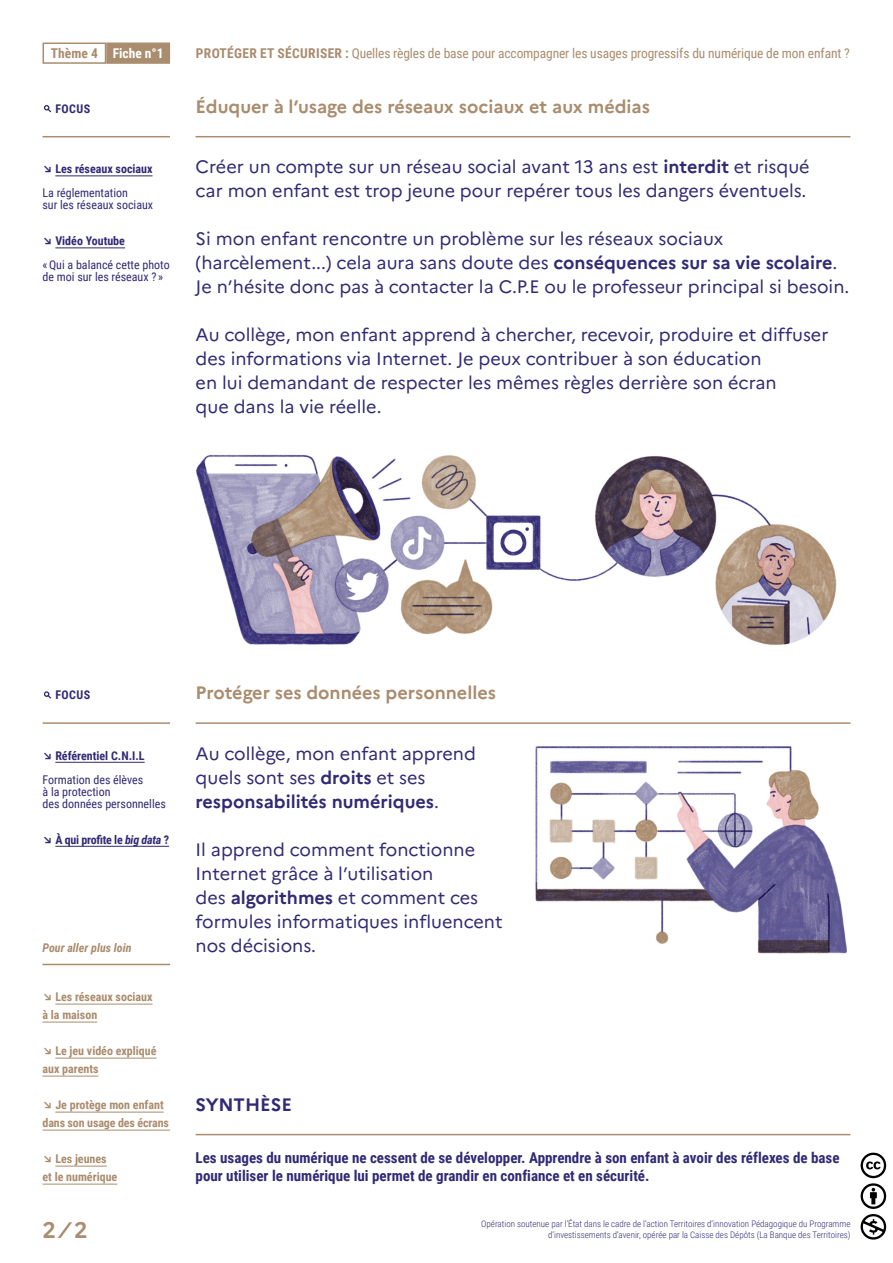
<style>
.page{position:relative;width:893px;height:1263px;background:#fff}
.page>*{position:absolute;margin:0;border:0;box-sizing:border-box;transform-origin:0 0}
.t1{font:700 22.5px "Marianne";color:#aa8c6e}
.t2{font:18px/24px "Marianne";color:#312a74}
.t3{font:700 18px "Marianne";color:#aa8c6e}
.t4{font:700 18px "Marianne";color:#312a74}
.t5{font:700 15px/18px "Roboto Condensed";color:#312a74}
.t6{font:13.5px "Roboto Condensed";letter-spacing:-.01em;color:#aa8c6e}
.t7{font:700 13.5px "Roboto Condensed";color:#fff}
.t8{font:700 13.5px "Roboto Condensed";color:#aa8c6e}
.t9{font:12px/12px "Roboto Condensed";color:#312a74}
.t10{font:700 12px "Roboto Condensed";color:#aa8c6e}
.t11{font:700 12px "Roboto Condensed";color:#312a74}
.t12{font:700 12px "Roboto Condensed";letter-spacing:-.02em;color:#312a74}
.t13{font:italic 700 12px "Roboto Condensed";color:#aa8c6e}
.t14{font:300 9px/10.5px "Roboto Condensed";color:#312a74;text-align:right}
.s1{font-weight:700}
.s2{font-family:"Marianne"}
.s3{font-style:italic}
</style>
<div class="page">
<svg style="left:860px;top:1152px;width:27px;height:88px"></svg>
<img style="left:170px;top:454px;width:681px;height:511px">
<hr style="left:43px;top:964px;width:127px;height:1px;background:#aa8c6e">
<hr style="left:55px;top:1004px;width:98px;height:1px;background:#aa8c6e">
<hr style="left:43px;top:1022px;width:54px;height:1px;background:#aa8c6e">
<hr style="left:55px;top:1058px;width:102px;height:1px;background:#aa8c6e">
<hr style="left:43px;top:1076px;width:56px;height:1px;background:#aa8c6e">
<hr style="left:55px;top:1112px;width:109px;height:1px;background:#aa8c6e">
<hr style="left:43px;top:1130px;width:127px;height:1px;background:#aa8c6e">
<hr style="left:55px;top:1166px;width:52px;height:1px;background:#aa8c6e">
<hr style="left:43px;top:1184px;width:74px;height:1px;background:#aa8c6e">
<div style="left:106px;top:43px;width:64px;height:21px;background:#aa8c6e;border:2px solid #aa8c6e"></div>
<hr style="left:196px;top:136px;width:654px;height:1px;background:#aa8c6e">
<hr style="left:196px;top:722px;width:654px;height:2px;background:#aa8c6e">
<hr style="left:43px;top:136px;width:127px;height:1px;background:#aa8c6e">
<hr style="left:43px;top:722px;width:127px;height:2px;background:#aa8c6e">
<hr style="left:55px;top:175px;width:98px;height:1px;background:#312a74">
<hr style="left:55px;top:247px;width:70px;height:1px;background:#312a74">
<hr style="left:55px;top:762px;width:90px;height:1px;background:#312a74">
<hr style="left:55px;top:846px;width:114px;height:1px;background:#312a74">
<hr style="left:196px;top:1134px;width:654px;height:1px;background:#aa8c6e">
<svg style="left:44px;top:105px;width:7px;height:7px"></svg>
<div style="left:43px;top:43px;width:63px;height:21px;border:2px solid #aa8c6e"></div>
<svg style="left:44px;top:691px;width:7px;height:8px"></svg>
<p class="t8" style="left:51px;top:44px;width:48px">Thème 4</p>
<p class="t7" style="left:113px;top:44px;width:52px">Fiche n°1</p>
<p class="t6" style="left:196px;top:43px;width:656px"><span class="s1">PROTÉGER ET SÉCURISER :</span> Quelles règles de base pour accompagner les usages progressifs du numérique de mon enfant ?</p>
<p class="t11" style="left:55px;top:100px;width:36px">FOCUS</p>
<p class="t3" style="left:196px;top:95px;width:456px">Éduquer à l’usage des réseaux sociaux et aux médias</p>
<p class="t11" style="left:43px;top:161px;width:112px"><span class="s2">↘</span> Les réseaux sociaux</p>
<p class="t9" style="left:43px;top:187px;width:112px">La réglementation<br>sur les réseaux sociaux</p>
<p class="t11" style="left:43px;top:233px;width:84px"><span class="s2">↘</span> Vidéo Youtube</p>
<p class="t9" style="left:43px;top:259px;width:129px">« Qui a balancé cette photo de moi sur les réseaux ? »</p>
<p class="t2" style="left:196px;top:155px;width:616px">Créer un compte sur un réseau social avant 13 ans est <span class="s1">interdit</span> et risqué car mon enfant est trop jeune pour repérer tous les dangers éventuels.</p>
<p class="t2" style="left:196px;top:227px;width:655px">Si mon enfant rencontre un problème sur les réseaux sociaux (harcèlement...) cela aura sans doute des <span class="s1">conséquences sur sa vie scolaire</span>.<br>Je n’hésite donc pas à contacter la C.P.E ou le professeur principal si besoin.</p>
<p class="t2" style="left:196px;top:323px;width:634px">Au collège, mon enfant apprend à chercher, recevoir, produire et diffuser des informations via Internet. Je peux contribuer à son éducation<br>en lui demandant de respecter les mêmes règles derrière son écran<br>que dans la vie réelle.</p>
<p class="t11" style="left:55px;top:686px;width:36px">FOCUS</p>
<p class="t11" style="left:43px;top:747px;width:104px"><span class="s2">↘</span> Référentiel C.N.I.L</p>
<p class="t9" style="left:43px;top:773px;width:125px">Formation des élèves<br>à la protection<br>des données personnelles</p>
<p class="t12" style="left:43px;top:831px;width:128px"><span class="s2">↘</span> À qui profite le <span class="s3">big data</span> ?</p>
<p class="t13" style="left:43px;top:940px;width:91px">Pour aller plus loin</p>
<p class="t10" style="left:43px;top:988px;width:112px"><span class="s2">↘</span> Les réseaux sociaux</p>
<p class="t10" style="left:43px;top:1006px;width:56px">à la maison</p>
<p class="t10" style="left:43px;top:1042px;width:116px"><span class="s2">↘</span> Le jeu vidéo expliqué</p>
<p class="t10" style="left:43px;top:1060px;width:57px">aux parents</p>
<p class="t10" style="left:43px;top:1096px;width:123px"><span class="s2">↘</span> Je protège mon enfant</p>
<p class="t10" style="left:43px;top:1114px;width:128px">dans son usage des écrans</p>
<p class="t10" style="left:43px;top:1150px;width:66px"><span class="s2">↘</span> Les jeunes</p>
<p class="t10" style="left:43px;top:1168px;width:76px">et le numérique</p>
<p class="t1" style="left:43px;top:1216px;width:47px">2 ⁄ 2</p>
<p class="t3" style="left:196px;top:682px;width:302px">Protéger ses données personnelles</p>
<p class="t2" style="left:196px;top:741px;width:282px">Au collège, mon enfant apprend quels sont ses <span class="s1">droits</span> et ses <span class="s1">responsabilités numériques</span>.</p>
<p class="t2" style="left:196px;top:837px;width:309px">Il apprend comment fonctionne<br>Internet grâce à l’utilisation<br>des <span class="s1">algorithmes</span> et comment ces formules informatiques influencent nos décisions.</p>
<p class="t4" style="left:196px;top:1093px;width:98px">SYNTHÈSE</p>
<p class="t5" style="left:196px;top:1148px;width:645px">Les usages du numérique ne cessent de se développer. Apprendre à son enfant à avoir des réflexes de base pour utiliser le numérique lui permet de grandir en confiance et en sécurité.</p>
<p class="t14" style="left:481px;top:1218px;width:371px">Opération soutenue par l’État dans le cadre de l’action Territoires d’innovation Pédagogique du Programme d’investissements d’avenir, opérée par la Caisse des Dépôts (La Banque des Territoires)</p>
</div>
